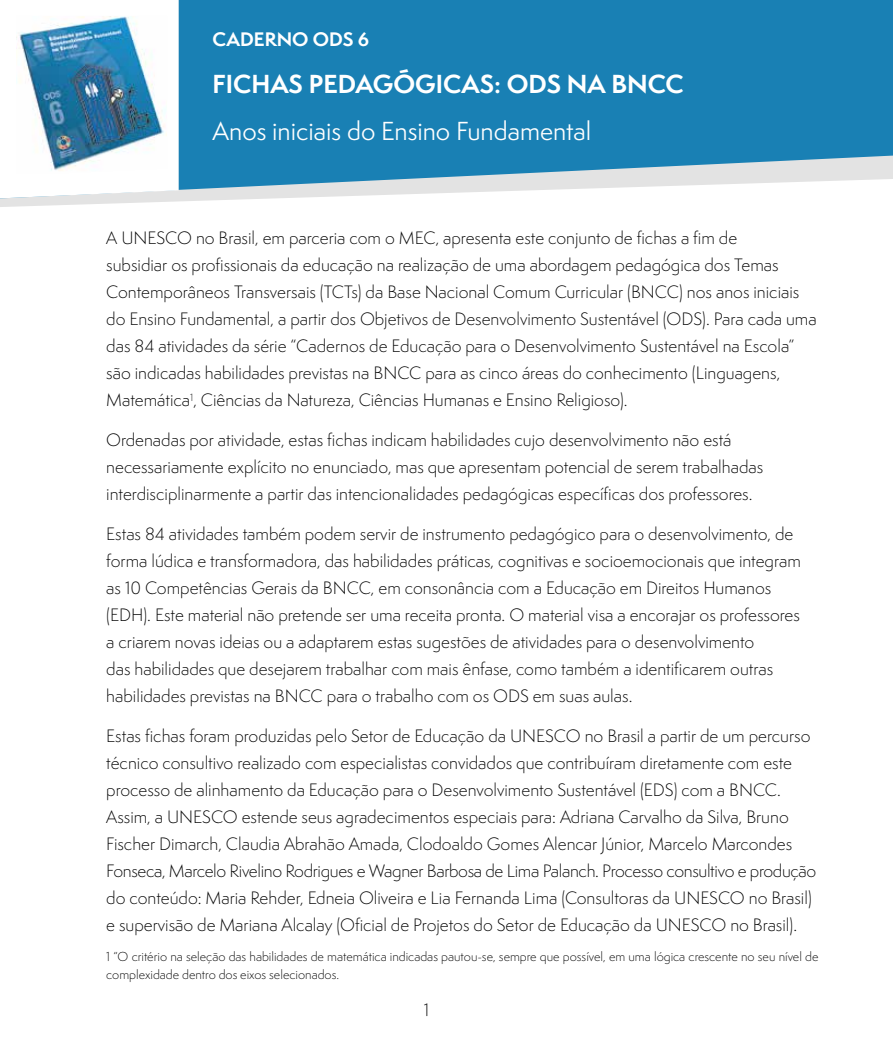
<style>
.page{position:relative;width:893px;height:1042px;background:#fff}
.page>*{position:absolute;margin:0;border:0;box-sizing:border-box;transform-origin:0 0}
.t1{font:24px "Semplicita Pro";color:#fff}
.t2{font:700 24px "Semplicita Pro";color:#fff}
.t3{font:700 18px "Semplicita Pro";color:#fff}
.t4{font:300 16.5px/27px "Semplicita Pro";color:#000}
.t5{font:300 12px/18px "Semplicita Pro";color:#000}
</style>
<div class="page">
<div style="left:179px;top:0;width:714px;height:156px;background:#1980b4"></div>
<svg style="left:0;top:156px;width:893px;height:51px"></svg>
<svg style="left:0;top:0;width:179px;height:198px"></svg>
<img style="left:16px;top:16px;width:151px;height:158px">
<p class="t3" style="left:213px;top:26px;width:158px">CADERNO ODS 6</p>
<h1 class="t2" style="left:213px;top:66px;width:473px">FICHAS PEDAGÓGICAS: ODS NA BNCC</h1>
<h1 class="t1" style="left:213px;top:114px;width:380px">Anos iniciais do Ensino Fundamental</h1>
<p class="t4" style="left:106px;top:224px;width:712px">A UNESCO no Brasil, em parceria com o MEC, apresenta este conjunto de fichas a fim de<br>subsidiar os profissionais da educação na realização de uma abordagem pedagógica dos Temas Contemporâneos Transversais (TCTs) da Base Nacional Comum Curricular (BNCC) nos anos iniciais do Ensino Fundamental, a partir dos Objetivos de Desenvolvimento Sustentável (ODS). Para cada uma das 84 atividades da série “Cadernos de Educação para o Desenvolvimento Sustentável na Escola” são indicadas habilidades previstas na BNCC para as cinco áreas do conhecimento (Linguagens, Matemática<sup>1</sup>, Ciências da Natureza, Ciências Humanas e Ensino Religioso).</p>
<p class="t4" style="left:106px;top:426px;width:658px">Ordenadas por atividade, estas fichas indicam habilidades cujo desenvolvimento não está necessariamente explícito no enunciado, mas que apresentam potencial de serem trabalhadas interdisciplinarmente a partir das intencionalidades pedagógicas específicas dos professores.</p>
<p class="t4" style="left:106px;top:520px;width:696px">Estas 84 atividades também podem servir de instrumento pedagógico para o desenvolvimento, de forma lúdica e transformadora, das habilidades práticas, cognitivas e socioemocionais que integram as 10 Competências Gerais da BNCC, em consonância com a Educação em Direitos Humanos (EDH). Este material não pretende ser uma receita pronta. O material visa a encorajar os professores a criarem novas ideias ou a adaptarem estas sugestões de atividades para o desenvolvimento<br>das habilidades que desejarem trabalhar com mais ênfase, como também a identificarem outras habilidades previstas na BNCC para o trabalho com os ODS em suas aulas.</p>
<p class="t4" style="left:106px;top:722px;width:712px">Estas fichas foram produzidas pelo Setor de Educação da UNESCO no Brasil a partir de um percurso técnico consultivo realizado com especialistas convidados que contribuíram diretamente com este processo de alinhamento da Educação para o Desenvolvimento Sustentável (EDS) com a BNCC.<br>Assim, a UNESCO estende seus agradecimentos especiais para: Adriana Carvalho da Silva, Bruno Fischer Dimarch, Claudia Abrahão Amada, Clodoaldo Gomes Alencar Júnior, Marcelo Marcondes Fonseca, Marcelo Rivelino Rodrigues e Wagner Barbosa de Lima Palanch. Processo consultivo e produção do conteúdo: Maria Rehder, Edneia Oliveira e Lia Fernanda Lima (Consultoras da UNESCO no Brasil) e supervisão de Mariana Alcalay (Oficial de Projetos do Setor de Educação da UNESCO no Brasil).</p>
<p class="t5" style="left:106px;top:948px;width:714px">1 “O critério na seleção das habilidades de matemática indicadas pautou-se, sempre que possível, em uma lógica crescente no seu nível de complexidade dentro dos eixos selecionados.</p>
<p class="t4" style="left:424px;top:996px;width:7px">1</p>
</div>
